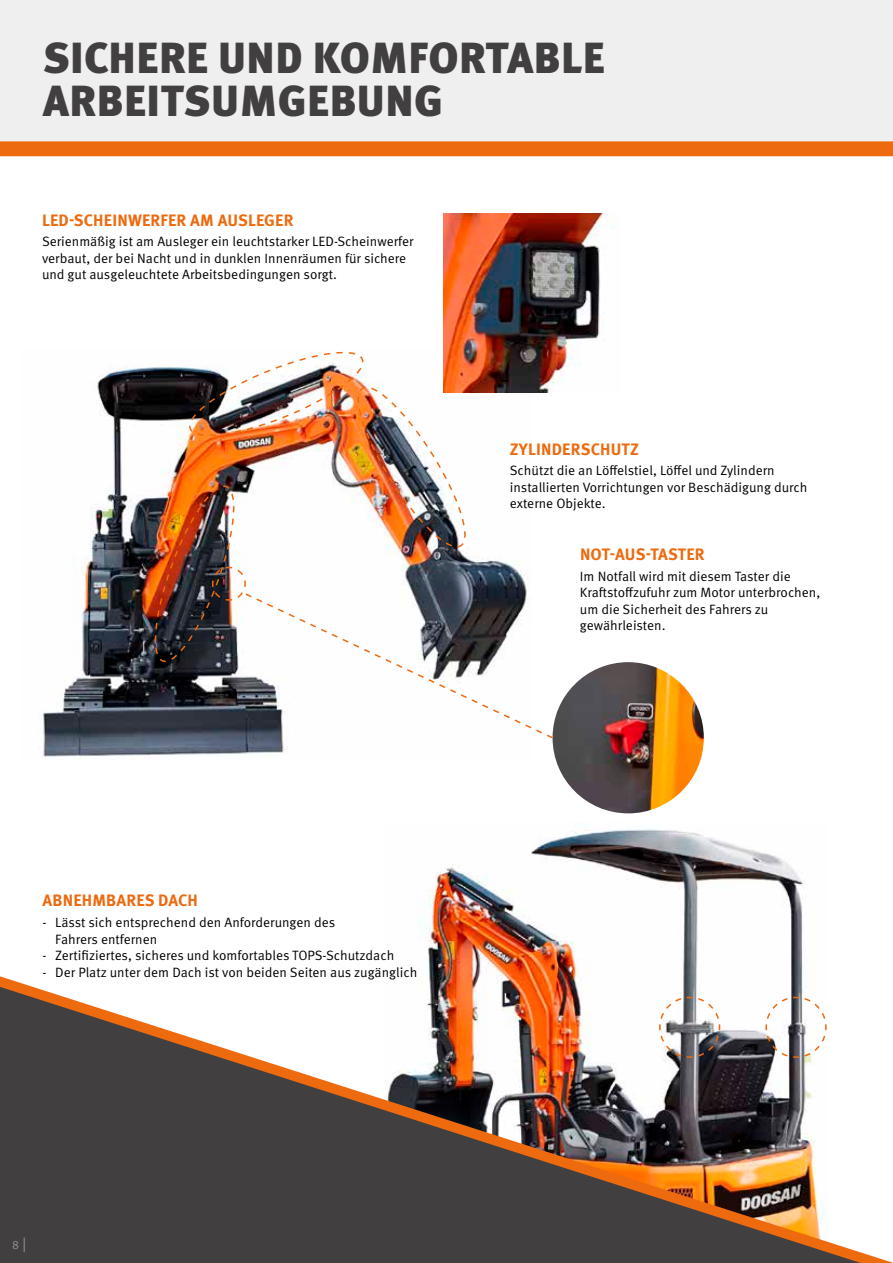
<style>
.page{position:relative;width:893px;height:1263px;background:#fff}
.page>*{position:absolute;margin:0;border:0;box-sizing:border-box;transform-origin:0 0}
.t1{font:900 43.5px/43.5px "Meta Pro";letter-spacing:.01em;color:#423f41}
.t2{font:700 16.5px "Meta Pro";letter-spacing:.01em;color:#ed6a0f}
.t3{font:13.5px/16.5px "Meta Pro Norm";color:#000}
.t4{font:12px "Meta Pro Norm";color:#979296}
.s1{font-size:15px}
</style>
<div class="page">
<div style="left:0;top:0;width:893px;height:141px;background:#efefef"></div>
<div style="left:0;top:141px;width:893px;height:15px;background:#ed6a0f"></div>
<img style="left:40px;top:348px;width:491px;height:409px">
<img style="left:418px;top:829px;width:386px;height:147px">
<img style="left:553px;top:662px;width:151px;height:151px;border-radius:76px">
<img style="left:444px;top:213px;width:171px;height:179px">
<svg style="left:0;top:976px;width:893px;height:287px;fill:#423f41"></svg>
<svg style="left:244px;top:592px;width:311px;height:148px"></svg>
<svg style="left:658px;top:996px;width:63px;height:62px"></svg>
<svg style="left:765px;top:996px;width:62px;height:62px"></svg>
<img style="left:152px;top:350px;width:314px;height:313px">
<h1 class="t1" style="left:43px;top:34px;width:564px">SICHERE UND KOMFORTABLE<br>ARBEITSUMGEBUNG</h1>
<p class="t2" style="left:42px;top:207px;width:253px">LED-SCHEINWERFER AM AUSLEGER</p>
<p class="t3" style="left:42px;top:233px;width:373px">Serienmäßig ist am Ausleger ein leuchtstarker LED-Scheinwerfer verbaut, der bei Nacht und in dunklen Innenräumen für sichere und gut ausgeleuchtete Arbeitsbedingungen sorgt.</p>
<p class="t2" style="left:510px;top:436px;width:131px">ZYLINDERSCHUTZ</p>
<p class="t3" style="left:510px;top:462px;width:299px">Schützt die an Löffelstiel, Löffel und Zylindern installierten Vorrichtungen vor Beschädigung durch externe Objekte.</p>
<p class="t2" style="left:580px;top:541px;width:126px">NOT-AUS-TASTER</p>
<p class="t3" style="left:580px;top:567px;width:242px">Im Notfall wird mit diesem Taster die<br>Kraftstoffzufuhr zum Motor unterbrochen, um die Sicherheit des Fahrers zu gewährleisten.</p>
<p class="t2" style="left:43px;top:888px;width:157px">ABNEHMBARES DACH</p>
<p class="t3" style="left:55px;top:913px;width:282px;text-indent:-13px">- Lässt sich entsprechend den Anforderungen des<br>Fahrers entfernen</p>
<p class="t3" style="left:43px;top:946px;width:353px">- Zertifiziertes, sicheres und komfortables TOPS-Schutzdach</p>
<p class="t3" style="left:43px;top:963px;width:376px">- Der Platz unter dem Dach ist von beiden Seiten aus zugänglich</p>
<p class="t4" style="left:12px;top:1235px;width:16px">8 <span class="s1">|</span></p>
</div>
